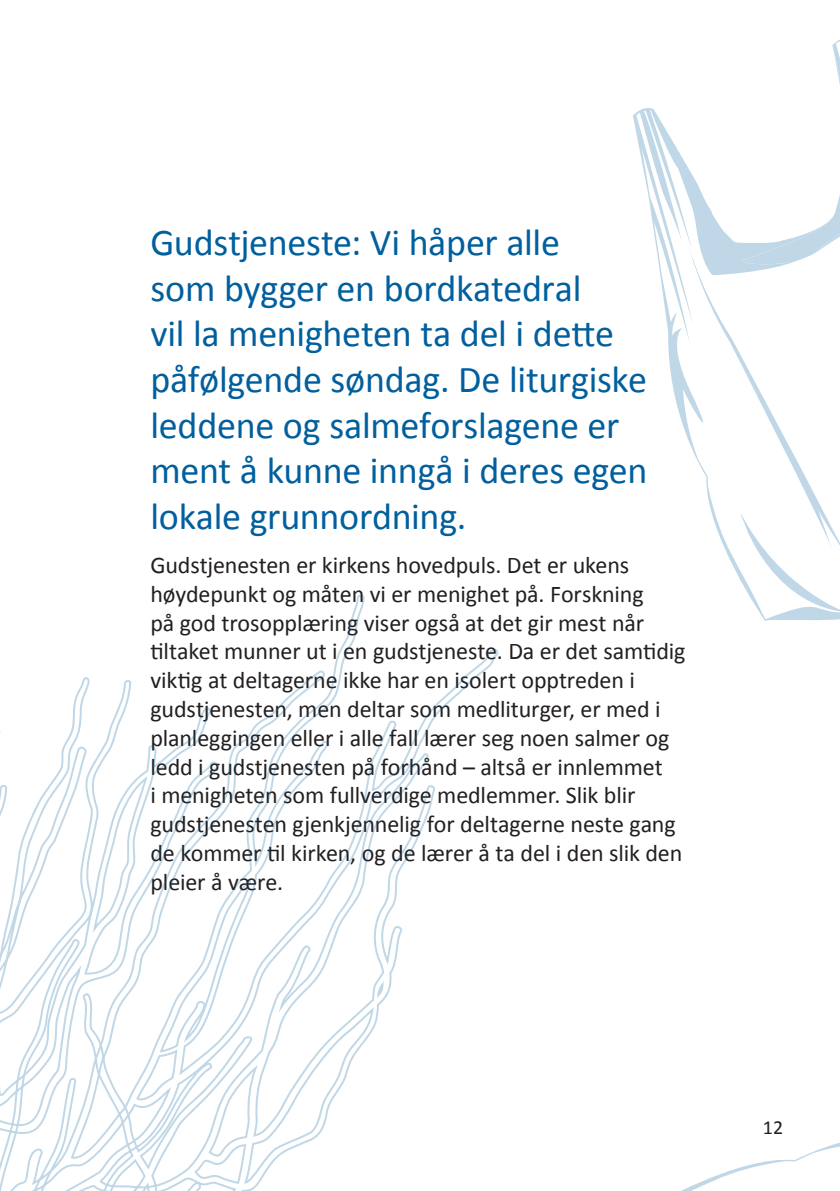
<style>
.page{position:relative;width:840px;height:1191px;background:#fff}
.page>*{position:absolute;margin:0;border:0;box-sizing:border-box;transform-origin:0 0}
.t1{font:38px/45.6px "Calibri";letter-spacing:-.01em;color:#015f9e}
.t2{font:24px/28.8px "Calibri";letter-spacing:-.005em;color:#231f20}
.t3{font:20px "Calibri";color:#231f20}
</style>
<div class="page">
<svg style="left:633px;top:40px;width:206px;height:581px"></svg>
<svg style="left:741px;top:45px;width:98px;height:201px"></svg>
<svg style="left:688px;top:246px;width:151px;height:308px"></svg>
<svg style="left:740px;top:512px;width:99px;height:100px"></svg>
<svg style="left:0;top:594px;width:499px;height:597px"></svg>
<svg style="left:681px;top:1143px;width:158px;height:48px"></svg>
<p class="t1" style="left:150px;top:219px;width:498px">Gudstjeneste: Vi håper alle<br>som bygger en bordkatedral<br>vil la menigheten ta del i dette påfølgende søndag. De liturgiske leddene og salmeforslagene er ment å kunne inngå i deres egen lokale grunnordning.</p>
<p class="t2" style="left:150px;top:550px;width:536px">Gudstjenesten er kirkens hovedpuls. Det er ukens høydepunkt og måten vi er menighet på. Forskning<br>på god trosopplæring viser også at det gir mest når tiltaket munner ut i en gudstjeneste. Da er det samtidig viktig at deltagerne ikke har en isolert opptreden i gudstjenesten, men deltar som medliturger, er med i planleggingen eller i alle fall lærer seg noen salmer og ledd i gudstjenesten på forhånd – altså er innlemmet<br>i menigheten som fullverdige medlemmer. Slik blir gudstjenesten gjenkjennelig for deltagerne neste gang de kommer til kirken, og de lærer å ta del i den slik den pleier å være.</p>
<p class="t3" style="left:762px;top:1113px;width:22px">12</p>
</div>
